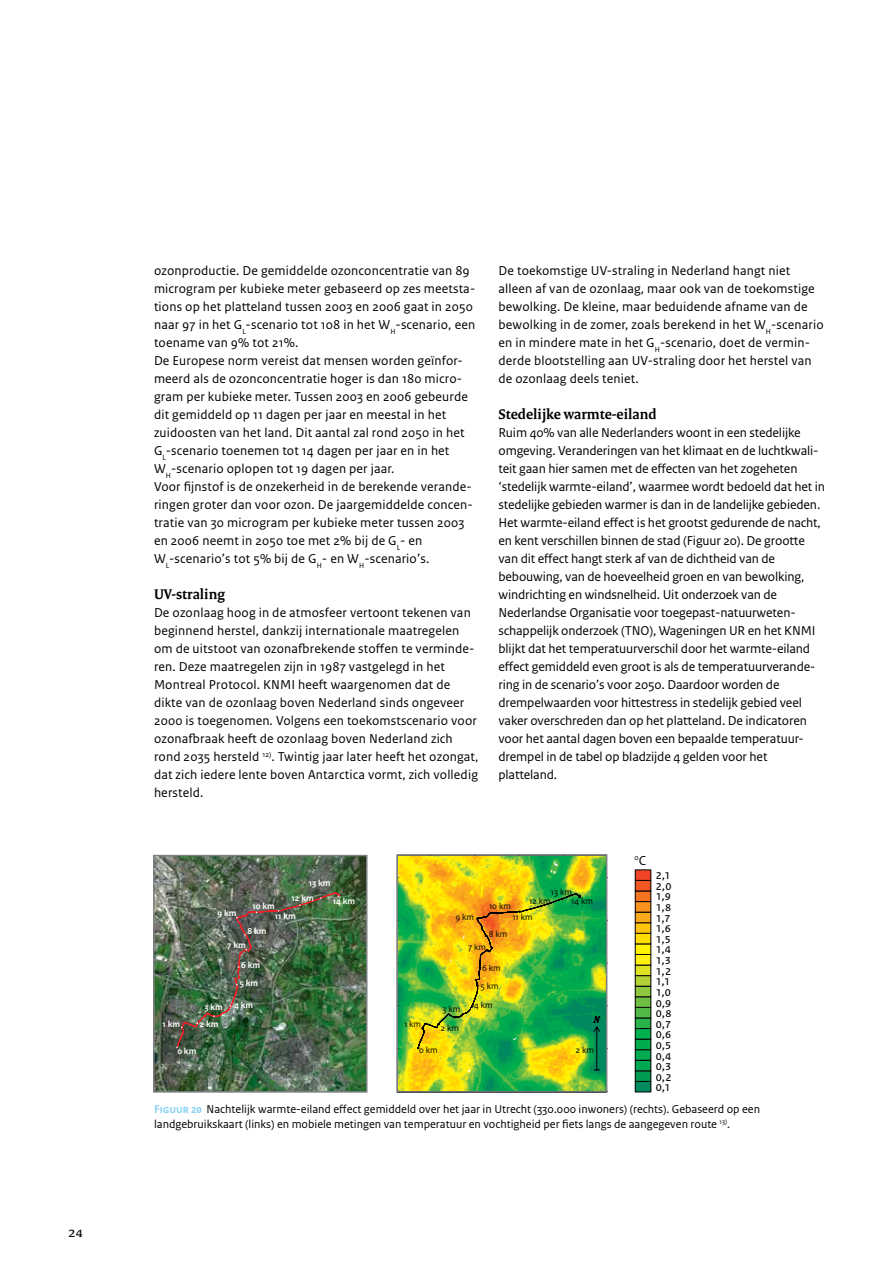
<style>
.page{position:relative;width:893px;height:1263px;background:#fff}
.page>*{position:absolute;margin:0;border:0;box-sizing:border-box;transform-origin:0 0}
.t1{font:700 15px "Rijksoverheid Serif";color:#000}
.t2{font:15px "Rijksoverheid Serif";color:#000}
.t3{font:13.65px/10.6px "Rijksoverheid Sans Text";color:#000003;text-align:justify}
.t4{font:13.5px/18px "Rijksoverheid Sans Text";letter-spacing:.01em;color:#000}
.t5{font:13.5px/18px "Rijksoverheid Sans Text";letter-spacing:-.01em;color:#000}
.t6{font:12px/15px "Rijksoverheid Sans Text";color:#000}
.t7{font:9.15px/15.9px "Rijksoverheid Sans Text";color:#000003}
.t8{font:700 9.15px/15px "Rijksoverheid Sans Text";color:#fff}
.t9{font:7.95px "Rijksoverheid Sans Text";color:#000003}
.s1{font-size:13.65px}
.s2{font-weight:700;color:#8cd2f4}
</style>
<div class="page">
<img style="left:156px;top:858px;width:208px;height:232px">
<svg style="left:399px;top:857px;width:205px;height:232px;background:#93c42b"></svg>
<svg style="left:417px;top:893px;width:183px;height:177px;background:#87b82f"></svg>
<div style="left:635px;top:1081px;width:16px;height:11px;background:#008a5f"></div>
<div style="left:635px;top:1081px;width:16px;height:11px;border:1px solid #000003"></div>
<div style="left:635px;top:1071px;width:16px;height:10px;background:#009a53"></div>
<div style="left:635px;top:1071px;width:16px;height:10px;border:1px solid #000003"></div>
<div style="left:635px;top:1060px;width:16px;height:11px;background:#00a651"></div>
<div style="left:635px;top:1060px;width:16px;height:11px;border:1px solid #000003"></div>
<div style="left:635px;top:1050px;width:16px;height:10px;background:#00aa4f"></div>
<div style="left:635px;top:1049px;width:16px;height:11px;border:1px solid #000003"></div>
<div style="left:635px;top:1039px;width:16px;height:11px;background:#00ac4e"></div>
<div style="left:635px;top:1039px;width:16px;height:11px;border:1px solid #000003"></div>
<div style="left:635px;top:1028px;width:16px;height:11px;background:#00af4d"></div>
<div style="left:635px;top:1018px;width:16px;height:10px;background:#29b34b"></div>
<div style="left:635px;top:1018px;width:16px;height:11px;border:1px solid #000003"></div>
<div style="left:635px;top:1007px;width:16px;height:11px;background:#52b848"></div>
<div style="left:635px;top:1007px;width:16px;height:11px;border:1px solid #000003"></div>
<div style="left:635px;top:997px;width:16px;height:10px;background:#6fbe44"></div>
<div style="left:635px;top:986px;width:16px;height:11px;background:#8fc73e"></div>
<div style="left:635px;top:986px;width:16px;height:11px;border:1px solid #000003"></div>
<div style="left:635px;top:975px;width:16px;height:11px;background:#b3d235"></div>
<div style="left:635px;top:975px;width:16px;height:11px;border:1px solid #000003"></div>
<div style="left:635px;top:965px;width:16px;height:10px;background:#dee223"></div>
<div style="left:635px;top:965px;width:16px;height:11px;border:1px solid #000003"></div>
<div style="left:635px;top:954px;width:16px;height:11px;background:#fff010"></div>
<div style="left:635px;top:954px;width:16px;height:11px;border:1px solid #000003"></div>
<div style="left:635px;top:944px;width:16px;height:10px;background:#fff100"></div>
<div style="left:635px;top:933px;width:16px;height:11px;background:#fd0"></div>
<div style="left:635px;top:933px;width:16px;height:11px;border:1px solid #000003"></div>
<div style="left:635px;top:923px;width:16px;height:10px;background:#ffc50e"></div>
<div style="left:635px;top:912px;width:16px;height:11px;background:#fbaa1a"></div>
<div style="left:635px;top:912px;width:16px;height:11px;border:1px solid #000003"></div>
<div style="left:635px;top:901px;width:16px;height:11px;background:#f7921e"></div>
<div style="left:635px;top:891px;width:16px;height:10px;background:#f47421"></div>
<div style="left:635px;top:891px;width:16px;height:11px;border:1px solid #000003"></div>
<div style="left:635px;top:880px;width:16px;height:11px;background:#f15623"></div>
<div style="left:635px;top:880px;width:16px;height:11px;border:1px solid #000003"></div>
<div style="left:635px;top:870px;width:16px;height:10px;background:#ef4425"></div>
<img style="left:176px;top:892px;width:164px;height:156px">
<div style="left:153px;top:855px;width:214px;height:238px;border:2px solid #7c8082"></div>
<div style="left:396px;top:854px;width:211px;height:238px;border:2px solid #7c8082"></div>
<p class="t2" style="left:68px;top:1223px;width:16px">24</p>
<p class="t4" style="left:154px;top:262px;width:323px">ozonproductie. De gemiddelde ozonconcentratie van 89 microgram per kubieke meter gebaseerd op zes meetsta&shy;tions op het platteland tussen 2003 en 2006 gaat in 2050 naar 97 in het G<sub>L</sub>-scenario tot 108 in het W<sub>H</sub>-scenario, een toename van 9% tot 21%.<br>De Europese norm vereist dat mensen worden geïnfor&shy;meerd als de ozonconcentratie hoger is dan 180 micro&shy;gram per kubieke meter. Tussen 2003 en 2006 gebeurde dit gemiddeld op 11 dagen per jaar en meestal in het zuidoosten van het land. Dit aantal zal rond 2050 in het G<sub>L</sub>-scenario toenemen tot 14 dagen per jaar en in het W<sub>H</sub>-scenario oplopen tot 19 dagen per jaar.<br>Voor fijnstof is de onzekerheid in de berekende verande&shy;ringen groter dan voor ozon. De jaargemiddelde concen&shy;tratie van 30 microgram per kubieke meter tussen 2003 en 2006 neemt in 2050 toe met 2% bij de G<sub>L</sub>- en W<sub>L</sub>-scenario’s tot 5% bij de G<sub>H</sub>- en W<sub>H</sub>-scenario’s.</p>
<p class="t1" style="left:154px;top:585px;width:72px">UV-straling</p>
<p class="t4" style="left:154px;top:604px;width:326px">De ozonlaag hoog in de atmosfeer vertoont tekenen van beginnend herstel, dankzij internationale maatregelen om de uitstoot van ozonafbrekende stoffen te verminde&shy;ren. Deze maatregelen zijn in 1987 vastgelegd in het Montreal Protocol. KNMI heeft waargenomen dat de dikte van de ozonlaag boven Nederland sinds ongeveer 2000 is toegenomen. Volgens een toekomstscenario voor ozonafbraak heeft de ozonlaag boven Nederland zich rond 2035 hersteld <sup>12)</sup>. Twintig jaar later heeft het ozongat, dat zich iedere lente boven Antarctica vormt, zich volledig hersteld.</p>
<p class="t4" style="left:498px;top:262px;width:327px">De toekomstige UV-straling in Nederland hangt niet alleen af van de ozonlaag, maar ook van de toekomstige bewolking. De kleine, maar beduidende afname van de bewolking in de zomer, zoals berekend in het W<sub>H</sub>-scenario en in mindere mate in het G<sub>H</sub>-scenario, doet de vermin&shy;derde blootstelling aan UV-straling door het herstel van de ozonlaag deels teniet.</p>
<p class="t1" style="left:498px;top:405px;width:160px">Stedelijke warmte-eiland</p>
<p class="t5" style="left:498px;top:424px;width:328px">Ruim 40% van alle Nederlanders woont in een stedelijke omgeving. Veranderingen van het klimaat en de luchtkwali&shy;teit gaan hier samen met de effecten van het zogeheten ‘stedelijk warmte-eiland’, waarmee wordt bedoeld dat het in stedelijke gebieden warmer is dan in de landelijke gebieden.<br>Het warmte-eiland effect is het grootst gedurende de nacht, en kent verschillen binnen de stad (Figuur 20). De grootte van dit effect hangt sterk af van de dichtheid van de bebouwing, van de hoeveelheid groen en van bewolking, windrichting en windsnelheid. Uit onderzoek van de Nederlandse Organisatie voor toegepast-natuurweten&shy;schappelijk onderzoek (TNO), Wageningen UR en het KNMI blijkt dat het temperatuurverschil door het warmte-eiland effect gemiddeld even groot is als de temperatuurverande&shy;ring in de scenario’s voor 2050. Daardoor worden de drempelwaarden voor hittestress in stedelijk gebied veel vaker overschreden dan op het platteland. De indicatoren voor het aantal dagen boven een bepaalde temperatuur&shy;drempel in de tabel op bladzijde 4 gelden voor het platteland.</p>
<p class="t9" style="left:634px;top:853px;width:13px">0<span class="s1">C</span></p>
<p class="t8" style="left:218px;top:905px;width:20px">9 km</p>
<p class="t8" style="left:291px;top:875px;width:41px;text-indent:17px">13 km<br>12 km</p>
<p class="t8" style="left:275px;top:908px;width:23px">11 km</p>
<p class="t8" style="left:333px;top:894px;width:24px">14 km</p>
<p class="t8" style="left:252px;top:898px;width:24px">10 km</p>
<p class="t7" style="left:455px;top:909px;width:20px">9 km</p>
<p class="t7" style="left:551px;top:885px;width:23px">13 km</p>
<p class="t7" style="left:512px;top:893px;width:40px;text-indent:17px">12 km<br>11 km</p>
<p class="t7" style="left:571px;top:893px;width:23px">14 km</p>
<p class="t7" style="left:489px;top:899px;width:23px">10 km</p>
<p class="t8" style="left:248px;top:923px;width:20px">8 km</p>
<p class="t8" style="left:241px;top:935px;width:20px;line-height:19.8px;text-indent:-14px">7 km<br>6 km</p>
<p class="t8" style="left:239px;top:975px;width:20px">5 km</p>
<p class="t8" style="left:204px;top:998px;width:50px">3 km 4 km</p>
<p class="t8" style="left:162px;top:1016px;width:19px">1 km</p>
<p class="t8" style="left:200px;top:1017px;width:20px">2 km</p>
<p class="t8" style="left:177px;top:1043px;width:20px">0 km</p>
<p class="t7" style="left:489px;top:926px;width:20px">8 km</p>
<p class="t7" style="left:468px;top:939px;width:19px">7 km</p>
<p class="t7" style="left:481px;top:959px;width:22px;line-height:18px">6 km<br>5 km</p>
<p class="t7" style="left:442px;top:1001px;width:19px">3 km</p>
<p class="t7" style="left:474px;top:997px;width:20px">4 km</p>
<p class="t7" style="left:441px;top:1020px;width:20px">2 km</p>
<p class="t7" style="left:404px;top:1016px;width:19px">1 km</p>
<p class="t7" style="left:419px;top:1042px;width:20px">0 km</p>
<p class="t7" style="left:576px;top:1042px;width:20px">2 km</p>
<p class="t3" style="left:656px;top:870px;width:17px">2,1<br>2,0<br>1,9<br>1,8<br>1,7<br>1,6<br>1,5<br>1,4<br>1,3<br>1,2<br>1,1<br>1,0<br>0,9<br>0,8<br>0,7<br>0,6<br>0,5<br>0,4<br>0,3<br>0,2<br>0,1</p>
<p class="t6" style="left:154px;top:1102px;width:608px"><span class="s2">Figuur 20</span> Nachtelijk warmte-eiland effect gemiddeld over het jaar in Utrecht (330.000 inwoners) (rechts). Gebaseerd op een landgebruikskaart (links) en mobiele metingen van temperatuur en vochtigheid per fiets langs de aangegeven route <sup>13)</sup>.</p>
</div>
